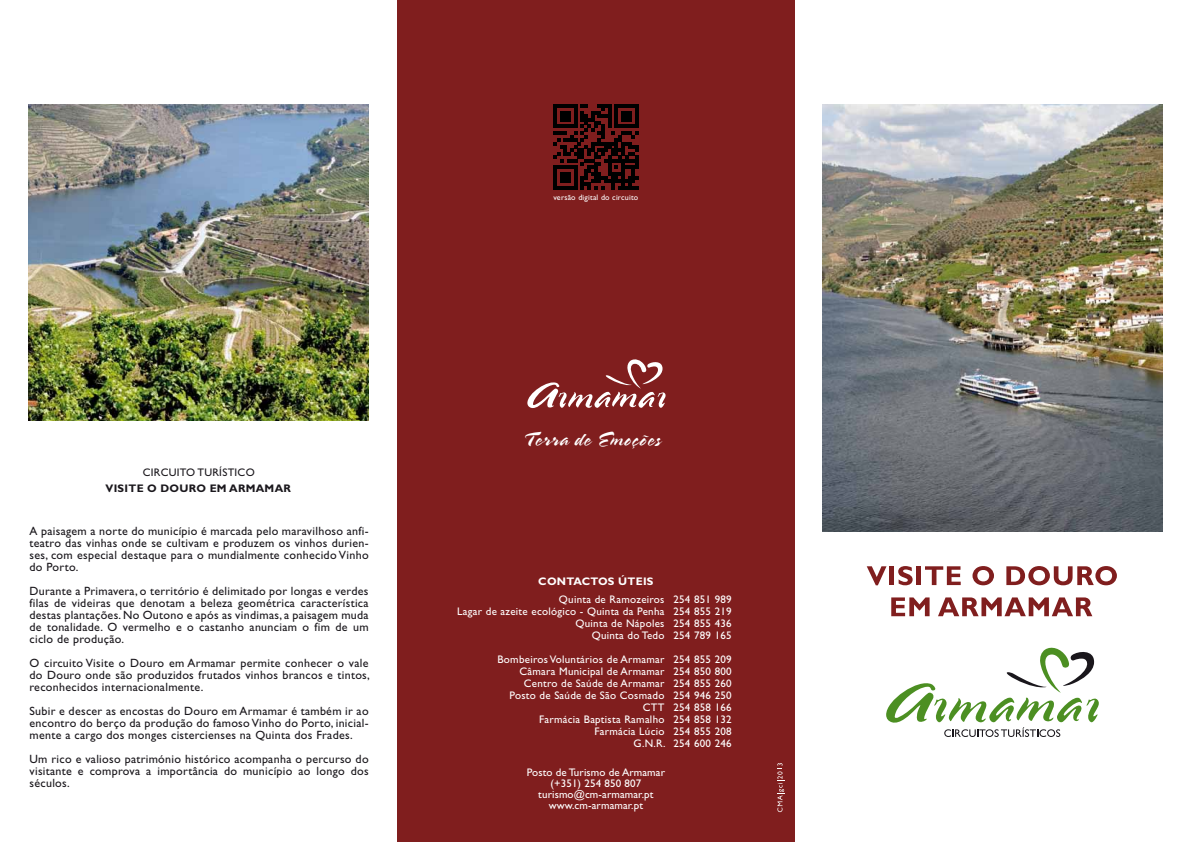
<style>
.page{position:relative;width:1191px;height:842px;background:#fff}
.page>*{position:absolute;margin:0;border:0;box-sizing:border-box;transform-origin:0 0}
.t1{font:20.2px "Spring LP";letter-spacing:.05em;color:#fff}
.t2{font:12px/12px "Gill Sans";letter-spacing:.025em;color:#1a171c;text-align:justify}
.t3{font:11px/12px "Gill Sans";letter-spacing:.025em;color:#fff;text-align:right}
.t4{font:700 11px "Gill Sans";letter-spacing:.025em;color:#1a171c}
.t5{font:11px "Gill Sans";letter-spacing:.025em;color:#1a171c}
.t6{font:700 11px "Gill Sans";letter-spacing:.025em;color:#fff}
.t7{font:8px "Gill Sans";letter-spacing:.025em;color:#fff}
</style>
<div class="page">
<div style="left:398px;top:0;width:397px;height:842px;background:#801e1e"></div>
<svg style="left:777px;top:763px;width:7px;height:49px"></svg>
<img style="left:822px;top:105px;width:340px;height:426px">
<svg style="left:886px;top:647px;width:213px;height:90px"></svg>
<svg style="left:527px;top:359px;width:139px;height:49px"></svg>
<svg style="left:866px;top:566px;width:20px;height:19px"></svg>
<div style="left:889px;top:566px;width:5px;height:19px;background:#801e1e"></div>
<svg style="left:898px;top:566px;width:14px;height:19px"></svg>
<div style="left:916px;top:566px;width:5px;height:19px;background:#801e1e"></div>
<svg style="left:925px;top:566px;width:35px;height:19px"></svg>
<svg style="left:972px;top:566px;width:22px;height:19px"></svg>
<svg style="left:1006px;top:566px;width:111px;height:19px"></svg>
<svg style="left:891px;top:597px;width:38px;height:19px"></svg>
<svg style="left:938px;top:597px;width:154px;height:19px"></svg>
<img style="left:28px;top:105px;width:340px;height:316px">
<svg style="left:553px;top:104px;width:85px;height:85px"></svg>
<p class="t7" style="left:553px;top:193px;width:86px">versão digital do circuito</p>
<p class="t5" style="left:143px;top:466px;width:113px">CIRCUITO TURÍSTICO</p>
<p class="t4" style="left:105px;top:481px;width:187px">VISITE O DOURO EM ARMAMAR</p>
<p class="t2" style="left:30px;top:525px;width:341px">A paisagem a norte do município é marcada pelo maravilhoso anfi&shy;teatro das vinhas onde se cultivam e produzem os vinhos durien&shy;ses, com especial destaque para o mundialmente conhecido Vinho do Porto.</p>
<p class="t2" style="left:30px;top:585px;width:341px">Durante a Primavera, o território é delimitado por longas e verdes filas de videiras que denotam a beleza geométrica característica destas plantações. No Outono e após as vindimas, a paisagem muda de tonalidade. O vermelho e o castanho anunciam o fim de um ciclo de produção.</p>
<p class="t2" style="left:30px;top:657px;width:342px">O circuito Visite o Douro em Armamar permite conhecer o vale do Douro onde são produzidos frutados vinhos brancos e tintos, reconhecidos internacionalmente.</p>
<p class="t2" style="left:30px;top:705px;width:341px">Subir e descer as encostas do Douro em Armamar é também ir ao encontro do berço da produção do famoso Vinho do Porto, inicial&shy;mente a cargo dos monges cistercienses na Quinta dos Frades.</p>
<p class="t2" style="left:30px;top:753px;width:340px">Um rico e valioso património histórico acompanha o percurso do visitante e comprova a importância do município ao longo dos séculos.</p>
<h1 class="t1" style="left:523px;top:427px;width:139px">Terra de Emoções</h1>
<p class="t6" style="left:538px;top:575px;width:117px">CONTACTOS ÚTEIS</p>
<p class="t3" style="left:457px;top:594px;width:209px">Quinta de Ramozeiros<br>Lagar de azeite ecológico - Quinta da Penha<br>Quinta de Nápoles<br>Quinta do Tedo</p>
<p class="t3" style="left:497px;top:654px;width:170px">Bombeiros Voluntários de Armamar<br>Câmara Municipal de Armamar<br>Centro de Saúde de Armamar<br>Posto de Saúde de São Cosmado<br>CTT<br>Farmácia Baptista Ramalho<br>Farmácia Lúcio<br>G.N.R.</p>
<p class="t3" style="left:527px;top:767px;width:140px;line-height:11px;text-align:center">Posto de Turismo de Armamar (+351) 254 850 807 turismo@cm-armamar.pt www.cm-armamar.pt</p>
<p class="t3" style="left:673px;top:594px;width:60px;text-align:justify">254 851 989<br>254 855 219<br>254 855 436<br>254 789 165</p>
<p class="t3" style="left:673px;top:654px;width:60px;text-align:justify">254 855 209<br>254 850 800<br>254 855 260<br>254 946 250<br>254 858 166<br>254 858 132<br>254 855 208<br>254 600 246</p>
</div>
